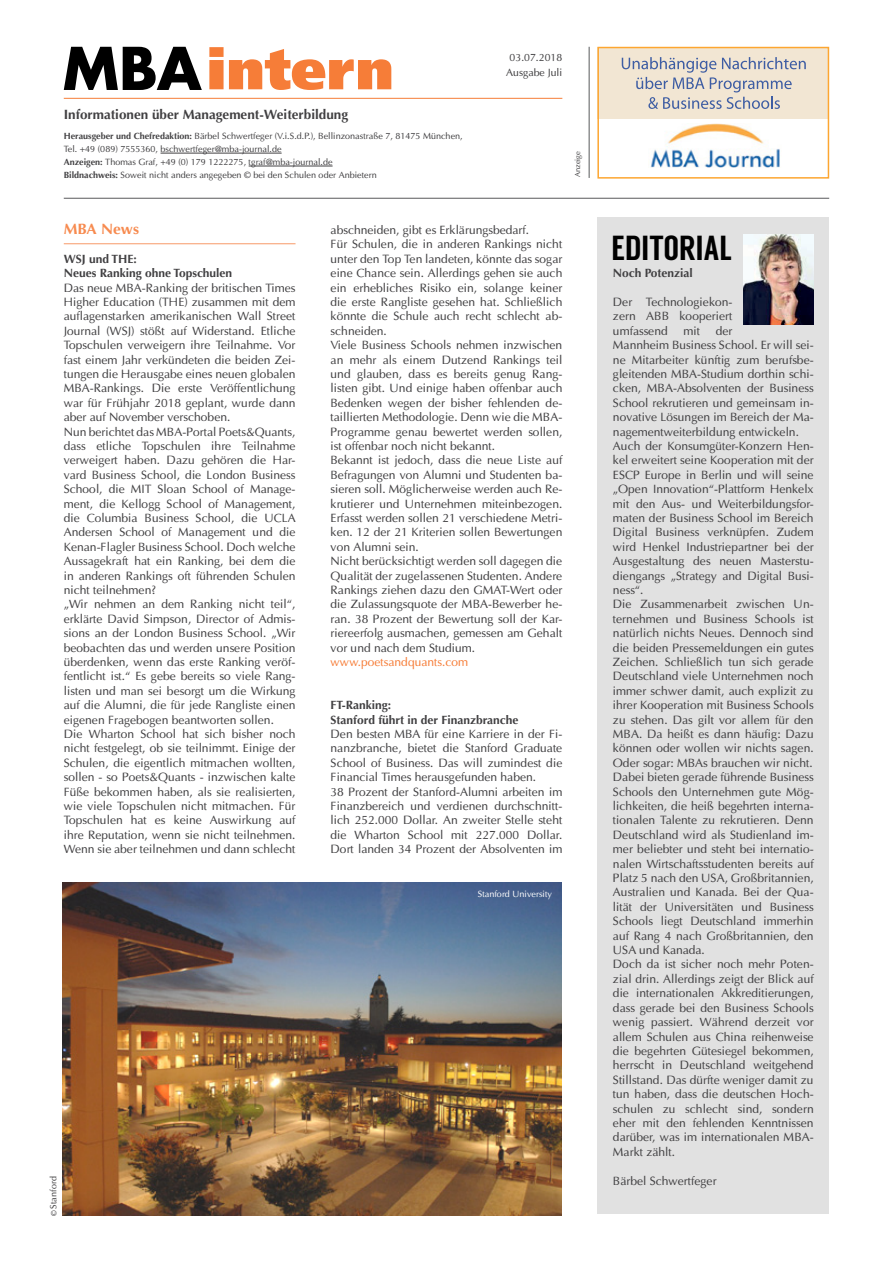
<style>
.page{position:relative;width:893px;height:1263px;background:#fff}
.page>*{position:absolute;margin:0;border:0;box-sizing:border-box;transform-origin:0 0}
.t1{font:34.8px "Langdon";color:#000}
.t2{font:700 15px "Optima";color:#f78b50}
.t3{font:700 13.5px "Optima";color:#414042}
.t4{font:12px/14.4px "Optima";color:#414042}
.t5{font:700 12px/14.4px "Optima";color:#414042}
.t6{font:12px "Optima";color:#f67d38}
.t7{font:10.5px/14.4px "Optima";color:#414042;text-align:center}
.t8{font:9px/12.9px "Optima";color:#414042}
.t9{font:9px "Optima";color:#fff}
.t10{font:7.5px "Optima";color:#414042}
.s1{font-weight:700}
.s2{font-size:7.5px}
</style>
<div class="page">
<div style="left:597px;top:218px;width:232px;height:996px;background:#e1e1e1"></div>
<hr style="left:161px;top:153px;width:121px;height:1px;background:#414042">
<hr style="left:249px;top:166px;width:84px;height:1px;background:#414042">
<hr style="left:64px;top:98px;width:498px;height:1px;background:#f67d38">
<hr style="left:64px;top:198px;width:765px;height:1px;background:#58595b">
<hr style="left:589px;top:47px;width:1px;height:131px;background:#58595b">
<hr style="left:64px;top:243px;width:232px;height:1px;background:#f89967">
<img style="left:743px;top:234px;width:71px;height:91px">
<svg style="left:209px;top:47px;width:182px;height:43px"></svg>
<svg style="left:64px;top:47px;width:138px;height:43px"></svg>
<div style="left:597px;top:47px;width:232px;height:72px;background:#f2e6d3"></div>
<div style="left:597px;top:47px;width:232px;height:132px;border:2px solid #fda631"></div>
<svg style="left:622px;top:57px;width:184px;height:52px"></svg>
<img style="left:650px;top:123px;width:130px;height:44px">
<img style="left:63px;top:882px;width:498px;height:333px">
<p class="t3" style="left:64px;top:106px;width:286px">Informationen über Management-Weiterbildung</p>
<p class="t8" style="left:64px;top:130px;width:400px"><span class="s1">Herausgeber und Chefredaktion:</span> Bärbel Schwertfeger (V.i.S.d.P.), Bellinzonastraße 7, 81475 München, Tel. +49 (089) 7555360, bschwertfeger@mba-journal.de<br><span class="s1">Anzeigen:</span> Thomas Graf, +49 (0) 179 1222275, tgraf@mba-journal.de<br><span class="s1">Bildnachweis:</span> Soweit nicht anders angegeben © bei den Schulen oder Anbietern</p>
<p class="t7" style="left:506px;top:50px;width:58px">03.07.2018<br>Ausgabe Juli</p>
<p class="t10" style="left:573px;top:177px;width:28px;rotate:-90deg">Anzeige</p>
<p class="t2" style="left:64px;top:220px;width:77px">MBA News</p>
<p class="t5" style="left:64px;top:252px;width:170px">WSJ und THE:<br>Neues Ranking ohne Topschulen</p>
<p class="t4" style="left:64px;top:280px;width:234px">Das neue MBA-Ranking der britischen Times Higher Education (THE) zusammen mit dem auflagenstarken amerikanischen Wall Street Journal (WSJ) stößt auf Widerstand. Etliche Topschulen verweigern ihre Teilnahme. Vor fast einem Jahr verkündeten die beiden Zei&shy;tungen die Herausgabe eines neuen globalen MBA-Rankings. Die erste Veröffentlichung war für Frühjahr 2018 geplant, wurde dann aber auf November verschoben.<br>Nun berichtet das MBA-Portal Poets&amp;Quants, dass etliche Topschulen ihre Teilnahme verweigert haben. Dazu gehören die Har&shy;vard Business School, die London Business School, die MIT Sloan School of Manage&shy;ment, die Kellogg School of Management, die Columbia Business School, die UCLA Andersen School of Management und die Kenan-Flagler Business School. Doch welche Aussagekraft hat ein Ranking, bei dem die in anderen Rankings oft führenden Schulen nicht teilnehmen?<br>„Wir nehmen an dem Ranking nicht teil“, erklärte David Simpson, Director of Admis&shy;sions an der London Business School. „Wir beobachten das und werden unsere Position überdenken, wenn das erste Ranking veröf&shy;fentlicht ist.“ Es gebe bereits so viele Rang&shy;listen und man sei besorgt um die Wirkung auf die Alumni, die für jede Rangliste einen eigenen Fragebogen beantworten sollen.<br>Die Wharton School hat sich bisher noch nicht festgelegt, ob sie teilnimmt. Einige der Schulen, die eigentlich mitmachen wollten, sollen - so Poets&amp;Quants - inzwischen kalte Füße bekommen haben, als sie realisierten, wie viele Topschulen nicht mitmachen. Für Topschulen hat es keine Auswirkung auf ihre Reputation, wenn sie nicht teilnehmen.<br>Wenn sie aber teilnehmen und dann schlecht</p>
<p class="t4" style="left:331px;top:223px;width:233px">abschneiden, gibt es Erklärungsbedarf.<br>Für Schulen, die in anderen Rankings nicht unter den Top Ten landeten, könnte das sogar eine Chance sein. Allerdings gehen sie auch ein erhebliches Risiko ein, solange keiner die erste Rangliste gesehen hat. Schließlich könnte die Schule auch recht schlecht ab&shy;schneiden.<br>Viele Business Schools nehmen inzwischen an mehr als einem Dutzend Rankings teil und glauben, dass es bereits genug Rang&shy;listen gibt. Und einige haben offenbar auch Bedenken wegen der bisher fehlenden de&shy;taillierten Methodologie. Denn wie die MBA-Programme genau bewertet werden sollen, ist offenbar noch nicht bekannt.<br>Bekannt ist jedoch, dass die neue Liste auf Befragungen von Alumni und Studenten ba&shy;sieren soll. Möglicherweise werden auch Re&shy;krutierer und Unternehmen miteinbezogen.<br>Erfasst werden sollen 21 verschiedene Metri&shy;ken. 12 der 21 Kriterien sollen Bewertungen von Alumni sein.<br>Nicht berücksichtigt werden soll dagegen die Qualität der zugelassenen Studenten. Andere Rankings ziehen dazu den GMAT-Wert oder die Zulassungsquote der MBA-Bewerber he&shy;ran. 38 Prozent der Bewertung soll der Kar&shy;riereerfolg ausmachen, gemessen am Gehalt vor und nach dem Studium.</p>
<p class="t6" style="left:331px;top:655px;width:139px">www.poetsandquants.com</p>
<p class="t5" style="left:331px;top:698px;width:189px">FT-Ranking:<br>Stanford führt in der Finanzbranche</p>
<p class="t4" style="left:331px;top:727px;width:233px">Den besten MBA für eine Karriere in der Fi&shy;nanzbranche, bietet die Stanford Graduate School of Business. Das will zumindest die Financial Times herausgefunden haben.<br>38 Prozent der Stanford-Alumni arbeiten im Finanzbereich und verdienen durchschnitt&shy;lich 252.000 Dollar. An zweiter Stelle steht die Wharton School mit 227.000 Dollar.<br>Dort landen 34 Prozent der Absolventen im</p>
<p class="t9" style="left:478px;top:888px;width:76px">Stanford University</p>
<p class="t8" style="left:47px;top:1216px;width:41px;rotate:-90deg"><span class="s2">©</span> Stanford</p>
<h1 class="t1" style="left:612px;top:228px;width:122px">EDITORIAL</h1>
<p class="t5" style="left:613px;top:266px;width:81px">Noch Potenzial</p>
<p class="t4" style="left:613px;top:295px;width:121px;text-align:justify">Der Technologiekon&shy;zern ABB kooperiert umfassend</p>
<p class="t4" style="left:613px;top:323px;width:202px;text-indent:103px">der<br>Mannheim Business School. Er will sei&shy;ne Mitarbeiter künftig zum berufsbe&shy;gleitenden MBA-Studium dorthin schi&shy;cken, MBA-Absolventen der Business School rekrutieren und gemeinsam in&shy;novative Lösungen im Bereich der Ma&shy;nagementweiterbildung entwickeln.<br>Auch der Konsumgüter-Konzern Hen&shy;kel erweitert seine Kooperation mit der ESCP Europe in Berlin und will seine „Open Innovation“-Plattform Henkelx mit den Aus- und Weiterbildungsfor&shy;maten der Business School im Bereich Digital Business verknüpfen. Zudem wird Henkel Industriepartner bei der Ausgestaltung des neuen Masterstu&shy;diengangs „Strategy and Digital Busi&shy;ness“.<br>Die Zusammenarbeit zwischen Un&shy;ternehmen und Business Schools ist natürlich nichts Neues. Dennoch sind die beiden Pressemeldungen ein gutes Zeichen. Schließlich tun sich gerade Deutschland viele Unternehmen noch immer schwer damit, auch explizit zu ihrer Kooperation mit Business Schools zu stehen. Das gilt vor allem für den MBA. Da heißt es dann häufig: Dazu können oder wollen wir nichts sagen.<br>Oder sogar: MBAs brauchen wir nicht.<br>Dabei bieten gerade führende Business Schools den Unternehmen gute Mög&shy;lichkeiten, die heiß begehrten interna&shy;tionalen Talente zu rekrutieren. Denn Deutschland wird als Studienland im&shy;mer beliebter und steht bei internatio&shy;nalen Wirtschaftsstudenten bereits auf Platz 5 nach den USA, Großbritannien, Australien und Kanada. Bei der Qua&shy;lität der Universitäten und Business Schools liegt Deutschland immerhin auf Rang 4 nach Großbritannien, den USA und Kanada.<br>Doch da ist sicher noch mehr Poten&shy;zial drin. Allerdings zeigt der Blick auf die internationalen Akkreditierungen, dass gerade bei den Business Schools wenig passiert. Während derzeit vor allem Schulen aus China reihenweise die begehrten Gütesiegel bekommen, herrscht in Deutschland weitgehend Stillstand. Das dürfte weniger damit zu tun haben, dass die deutschen Hoch&shy;schulen zu schlecht sind, sondern eher mit den fehlenden Kenntnissen darüber, was im internationalen MBA-Markt zählt.</p>
<p class="t4" style="left:613px;top:1173px;width:105px">Bärbel Schwertfeger</p>
<p class="t4" style="left:683px;top:323px;width:18px">mit</p>
</div>
